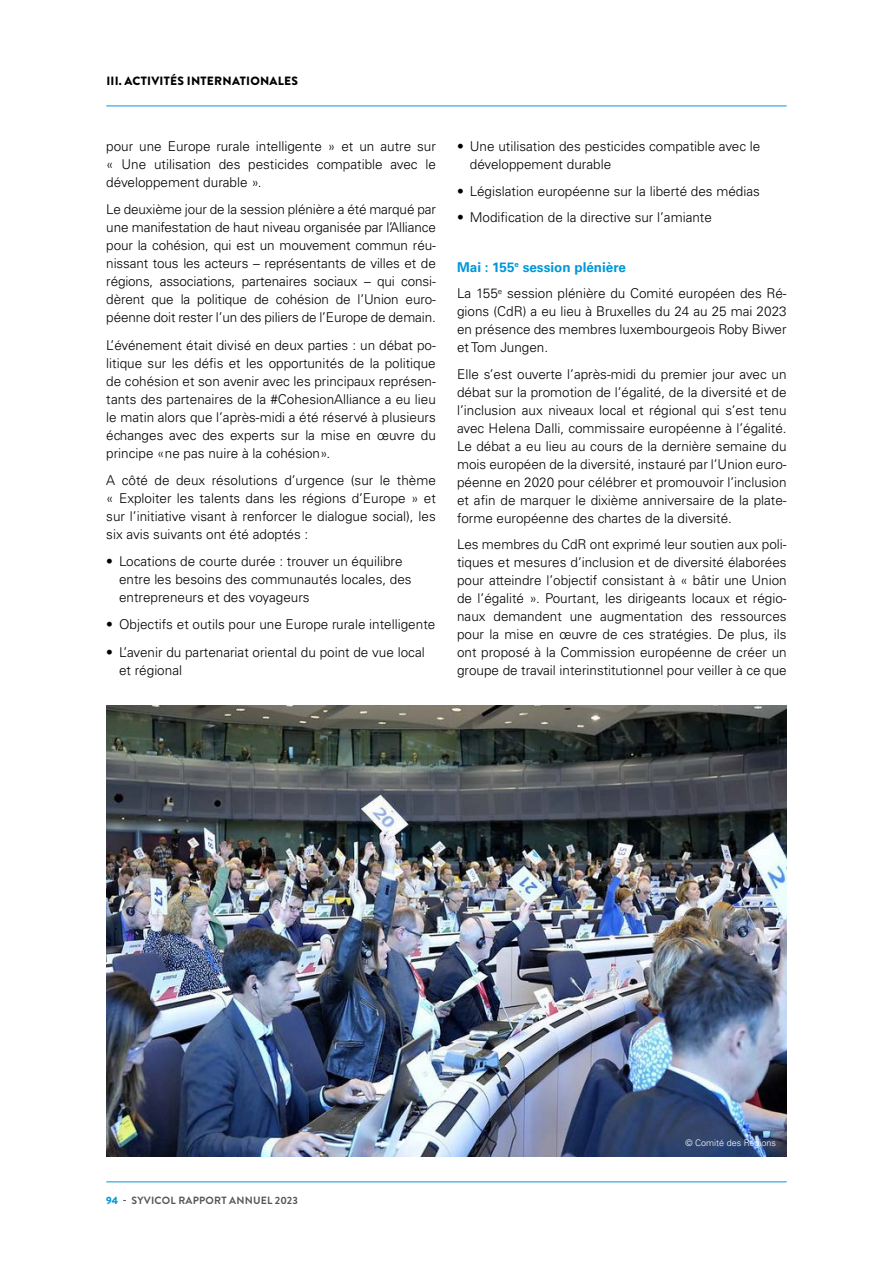
<style>
.page{position:relative;width:893px;height:1263px;background:#fff}
.page>*{position:absolute;margin:0;border:0;box-sizing:border-box;transform-origin:0 0}
.t1{font:300 13.5px/18px "Univers LT Std";color:#000;text-align:justify}
.t2{font:900 12px "Brandon Grotesque";letter-spacing:.02em;color:#000}
.t3{font:700 10.5px "Brandon Grotesque";letter-spacing:.02em;color:#575756}
.t4{font:300 9px "Univers LT Std";color:#fff}
.s1{font-weight:700;color:#0097d9}
.s2{font-weight:900;color:#0097d9}
</style>
<div class="page">
<hr style="left:106px;top:1181px;width:681px;height:1px;background:#0097d9">
<hr style="left:106px;top:106px;width:681px;height:1px;background:#0097d9">
<img style="left:106px;top:706px;width:681px;height:451px">
<p class="t2" style="left:106px;top:72px;width:193px">III. ACTIVITÉS INTERNATIONALES</p>
<p class="t1" style="left:106px;top:137px;width:331px">pour une Europe rurale intelligente » et un autre sur « Une utilisation des pesticides compatible avec le développement durable ».</p>
<p class="t1" style="left:106px;top:201px;width:331px">Le deuxième jour de la session plénière a été marqué par une manifestation de haut niveau organisée par l’Alliance pour la cohésion, qui est un mouvement commun réu&shy;nissant tous les acteurs – représentants de villes et de régions, associations, partenaires sociaux – qui consi&shy;dèrent que la politique de cohésion de l’Union euro&shy;péenne doit rester l’un des piliers de l’Europe de demain.</p>
<p class="t1" style="left:106px;top:336px;width:331px">L’événement était divisé en deux parties : un débat po&shy;litique sur les défis et les opportunités de la politique de cohésion et son avenir avec les principaux représen&shy;tants des partenaires de la #CohesionAlliance a eu lieu le matin alors que l’après-midi a été réservé à plusieurs échanges avec des experts sur la mise en œuvre du principe «ne pas nuire à la cohésion».</p>
<p class="t1" style="left:106px;top:471px;width:331px">A côté de deux résolutions d’urgence (sur le thème « Exploiter les talents dans les régions d’Europe » et sur l’initiative visant à renforcer le dialogue social), les six avis suivants ont été adoptés :</p>
<p class="t1" style="left:119px;top:552px;width:294px;text-align:left;text-indent:-13px">• Locations de courte durée : trouver un équilibre entre les besoins des communautés locales, des entrepreneurs et des voyageurs</p>
<p class="t1" style="left:106px;top:616px;width:331px">• Objectifs et outils pour une Europe rurale intelligente</p>
<p class="t1" style="left:119px;top:643px;width:307px;text-indent:-13px">• L’avenir du partenariat oriental du point de vue local et régional</p>
<p class="t1" style="left:470px;top:137px;width:292px;text-indent:-13px">• Une utilisation des pesticides compatible avec le développement durable</p>
<p class="t1" style="left:457px;top:182px;width:304px">• Législation européenne sur la liberté des médias</p>
<p class="t1" style="left:457px;top:208px;width:256px">• Modification de la directive sur l’amiante</p>
<p class="t1" style="left:457px;top:254px;width:331px;line-height:26.5px"><span class="s1">Mai : 155</span><sup>e</sup> <span class="s1">session plénière<br></span>La 155<sup>e</sup> session plénière du Comité européen des Ré-</p>
<p class="t1" style="left:457px;top:302px;width:331px">gions (CdR) a eu lieu à Bruxelles du 24 au 25 mai 2023 en présence des membres luxembourgeois Roby Biwer et Tom Jungen.</p>
<p class="t1" style="left:457px;top:365px;width:331px">Elle s’est ouverte l’après-midi du premier jour avec un débat sur la promotion de l’égalité, de la diversité et de l’inclusion aux niveaux local et régional qui s’est tenu avec Helena Dalli, commissaire européenne à l’égalité.<br>Le débat a eu lieu au cours de la dernière semaine du mois européen de la diversité, instauré par l’Union euro&shy;péenne en 2020 pour célébrer et promouvoir l’inclusion et afin de marquer le dixième anniversaire de la plate&shy;forme européenne des chartes de la diversité.</p>
<p class="t1" style="left:457px;top:535px;width:331px">Les membres du CdR ont exprimé leur soutien aux poli&shy;tiques et mesures d’inclusion et de diversité élaborées pour atteindre l’objectif consistant à « bâtir une Union de l’égalité ». Pourtant, les dirigeants locaux et régio&shy;naux demandent une augmentation des ressources pour la mise en œuvre de ces stratégies. De plus, ils ont proposé à la Commission européenne de créer un groupe de travail interinstitutionnel pour veiller à ce que</p>
<p class="t3" style="left:106px;top:1193px;width:193px"><span class="s2">94</span> - SYVICOL RAPPORT ANNUEL 2023</p>
<p class="t4" style="left:685px;top:1137px;width:92px">© Comité des Régions</p>
</div>
